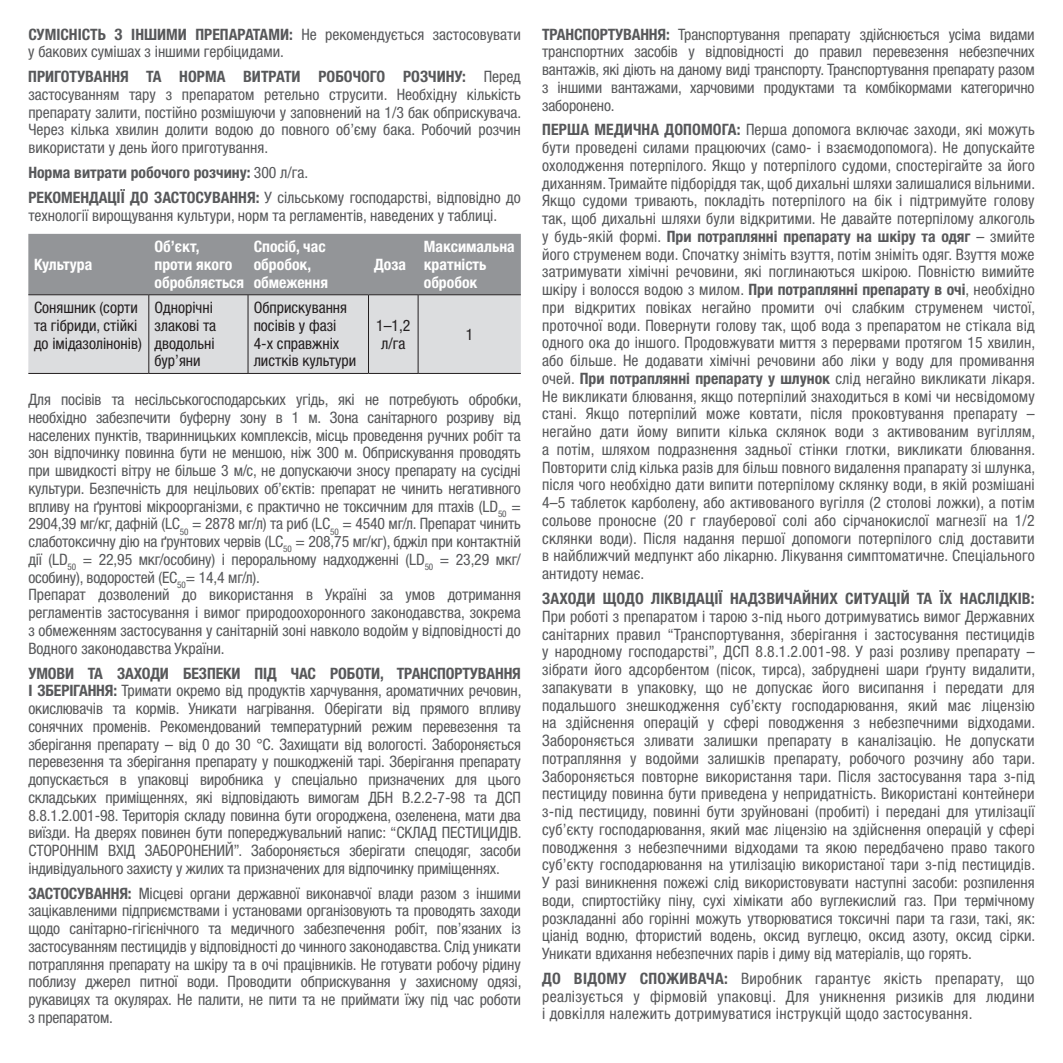
<style>
.page{position:relative;width:1063px;height:1063px;background:#fff}
.page>*{position:absolute;margin:0;border:0;box-sizing:border-box;transform-origin:0 0}
.t1{font:condensed 15.75px/17.8px "Helvetica Neue LTW1 G";letter-spacing:-.01em;color:#57585a;text-align:justify}
.t2{font:700 condensed 15.75px/24.8px "Helvetica Neue LTW1 G";color:#57585a}
.t3{font:condensed 15.75px/17.8px "Helvetica Neue LTW1 G";color:#231f20}
.t4{font:700 condensed 15.75px/17.8px "Helvetica Neue LTW1 G";color:#fff}
.t5{font:700 condensed 15.75px "Helvetica Neue LTW1 G";letter-spacing:.02em;color:#57585a}
.s1{font-weight:700}
.s2{font-weight:400}
</style>
<div class="page">
<svg style="left:28px;top:234px;width:493px;height:139px;background:#bbbcbf"></svg>
<hr style="left:28px;top:294px;width:121px;height:1px;background:#231f20">
<hr style="left:148px;top:295px;width:1px;height:78px;background:#231f20">
<hr style="left:149px;top:294px;width:99px;height:1px;background:#231f20">
<hr style="left:248px;top:295px;width:1px;height:78px;background:#231f20">
<hr style="left:248px;top:294px;width:121px;height:1px;background:#231f20">
<hr style="left:368px;top:295px;width:1px;height:78px;background:#231f20">
<hr style="left:369px;top:294px;width:49px;height:1px;background:#231f20">
<hr style="left:418px;top:295px;width:1px;height:78px;background:#231f20">
<hr style="left:418px;top:294px;width:103px;height:1px;background:#231f20">
<hr style="left:28px;top:373px;width:121px;height:1px;background:#231f20">
<hr style="left:149px;top:373px;width:99px;height:1px;background:#231f20">
<hr style="left:248px;top:373px;width:121px;height:1px;background:#231f20">
<hr style="left:369px;top:373px;width:49px;height:1px;background:#231f20">
<hr style="left:418px;top:373px;width:103px;height:1px;background:#231f20">
<p class="t2" style="left:28px;top:22px;width:18px">Суміс</p>
<p class="t2" style="left:69px;top:22px;width:17px">ність</p>
<p class="t1" style="left:28px;top:25px;width:494px;text-indent:86px"><span class="s1">з іншими препаратами:</span> Не рекомендується застосовувати у бакових сумішах з іншими гербіцидами.</p>
<p class="t1" style="left:28px;top:68px;width:495px"><span class="s1">Приготування та норма витрати робочого розчину:</span> Перед застосуванням тару з препаратом ретельно струсити. Необхідну кількість препарату залити, постійно розмішуючи у заповнений на 1/3 бак обприскувача.<br>Через кілька хвилин долити водою до повного об’єму бака. Робочий розчин використати у день його приготування.</p>
<p class="t2" style="left:28px;top:160px;width:281px">Норма витрати робочого розчину: <span class="s2">300 л/га.<br></span>РЕКОМЕНДАЦІЇ ДО ЗАСТОСУВАНН</p>
<p class="t1" style="left:28px;top:189px;width:494px;text-indent:219px"><span class="s1">Я:</span> У сільському господарстві, відповідно до технології вирощування культури, норм та регламентів, наведених у таблиці.</p>
<p class="t4" style="left:34px;top:256px;width:60px">Культура</p>
<p class="t4" style="left:154px;top:238px;width:91px">Об’єкт,<br>проти якого обробляється</p>
<p class="t4" style="left:254px;top:238px;width:76px">Спосіб, час обробок, обмеження</p>
<p class="t3" style="left:34px;top:299px;width:109px">Соняшник (сорти та гібриди, стійкі до імідазолінонів)</p>
<p class="t3" style="left:154px;top:299px;width:63px">Однорічні злакові та дводольні бур’яни</p>
<p class="t3" style="left:254px;top:299px;width:104px">Обприскування посівів у фазі<br>4-х справжніх листків культури</p>
<p class="t4" style="left:374px;top:256px;width:33px">Доза</p>
<p class="t4" style="left:424px;top:238px;width:93px">Максимальна кратність обробок</p>
<p class="t3" style="left:376px;top:317px;width:36px;text-align:center">1–1,2 л/га</p>
<p class="t3" style="left:466px;top:325px;width:9px">1</p>
<p class="t1" style="left:28px;top:391px;width:495px;text-align:left">Для посівів та несільськогосподарських угідь, які не потребують обробки, необхідно забезпечити буферну зону в 1 м. Зона санітарного розриву від населених пунктів, тваринницьких комплексів, місць проведення ручних робіт та зон відпочинку повинна бути не меншою, ніж 300 м. Обприскування проводять при швидкості вітру не більше 3 м/с, не допускаючи зносу препарату на сусідні культури. Безпечність для нецільових об’єктів: препарат не чинить негативного впливу на ґрунтові мікроорганізми, є практично не токсичним для птахів (LD<sub>50</sub> = 2904,39 мг/кг, дафній (LC<sub>50</sub> = 2878 мг/л) та риб (LC<sub>50</sub> = 4540 мг/л. Препарат чинить слаботоксичну дію на ґрунтових червів (LC<sub>50</sub> = 208,75 мг/кг), бджіл при контактній дії (LD<sub>50</sub> = 22,95 мкг/особину) і пероральному надходженні (LD<sub>50</sub> = 23,29 мкг/ особину), водоростей (EC<sub>50</sub>= 14,4 мг/л).<br>Препарат дозволений до використання в Україні за умов дотримання регламентів застосування і вимог природоохоронного законодавства, зокрема з обмеженням застосування у санітарній зоні навколо водойм у відповідності до Водного законодавства України.</p>
<p class="t2" style="left:28px;top:661px;width:29px">УМОВИ</p>
<p class="t2" style="left:88px;top:661px;width:400px">ТА ЗАХОДИ БЕЗПЕКИ ПІД ЧАС РОБОТИ, ТРАН СПОРТУВАНН</p>
<p class="t1" style="left:28px;top:664px;width:495px;text-indent:484px"><span class="s1">Я І ЗБЕРІГАННЯ:</span> Тримати окремо від продуктів харчування, ароматичних речовин, окислювачів та кормів. Уникати нагрівання. Оберігати від прямого впливу сонячних променів. Рекомендований температурний режим перевезення та зберігання препарату – від 0 до 30 °С. Захищати від вологості. Забороняється перевезення та зберігання препарату у пошкодженій тарі. Зберігання препарату допускається в упаковці виробника у спеціально призначених для цього складських приміщеннях, які відповідають вимогам ДБН В.2.2-7-98 та ДСП 8.8.1.2.001-98. Територія складу повинна бути огороджена, озеленена, мати два виїзди. На дверях повинен бути попереджувальний напис: “СКЛАД ПЕСТИЦИДІВ.<br>СТОРОННІМ ВХІД ЗАБОРОНЕНИЙ”. Забороняється зберігати спецодяг, засоби індивідуального захисту у жилих та призначених для відпочинку приміщеннях.</p>
<p class="t1" style="left:28px;top:884px;width:495px"><span class="s1">Застосування:</span> Місцеві органи державної виконавчої влади разом з іншими зацікавленими підприємствами і установами організовують та проводять заходи щодо санітарно-гігієнічного та медичного забезпечення робіт, пов’язаних із застосуванням пестицидів у відповідності до чинного законодавства. Слід уникати потрапляння препарату на шкіру та в очі працівників. Не готувати робочу рідину поблизу джерел питної води. Проводити обприскування у захисному одязі, рукавицях та окулярах. Не палити, не пити та не приймати їжу під час роботи з препаратом.</p>
<p class="t1" style="left:542px;top:25px;width:494px"><span class="s1">Транспортування:</span> Транспортування препарату здійснюється усіма видами транспортних засобів у відповідності до правил перевезення небезпечних вантажів, які діють на даному виді транспорту. Транспортування препарату разом з іншими вантажами, харчовими продуктами та комбікормами категорично заборонено.</p>
<p class="t2" style="left:542px;top:118px;width:20px">ПЕРША</p>
<p class="t2" style="left:594px;top:118px;width:39px">МЕДИЧНА</p>
<p class="t1" style="left:542px;top:121px;width:495px;text-indent:122px"><span class="s1">ДОПОМОГА:</span> Перша допомога включає заходи, які можуть бути проведені силами працюючих (само- і взаємодопомога). Не допускайте охолодження потерпілого. Якщо у потерпілого судоми, спостерігайте за його диханням. Тримайте підборіддя так, щоб дихальні шляхи залишалися вільними.<br>Якщо судоми тривають, покладіть потерпілого на бік і підтримуйте голову так, щоб дихальні шляхи були відкритими. Не давайте потерпілому алкоголь у будь-якій формі. <span class="s1">При потраплянні препарату на шкіру та одяг</span> – змийте його струменем води. Спочатку зніміть взуття, потім зніміть одяг. Взуття може затримувати хімічні речовини, які поглинаються шкірою. Повністю вимийте шкіру і волосся водою з милом. <span class="s1">При потраплянні препарату в очі</span>, необхідно при відкритих повіках негайно промити очі слабким струменем чистої, проточної води. Повернути голову так, щоб вода з препаратом не стікала від одного ока до іншого. Продовжувати миття з перервами протягом 15 хвилин, або більше. Не додавати хімічні речовини або ліки у воду для промивання очей. <span class="s1">При потраплянні препарату у шлунок</span> слід негайно викликати лікаря.<br>Не викликати блювання, якщо потерпілий знаходиться в комі чи несвідомому стані. Якщо потерпілий може ковтати, після проковтування препарату – негайно дати йому випити кілька склянок води з активованим вугіллям, а потім, шляхом подразнення задньої стінки глотки, викликати блювання.<br>Повторити слід кілька разів для більш повного видалення прапарату зі шлунка, після чого необхідно дати випити потерпілому склянку води, в якій розмішані 4–5 таблеток карболену, або активованого вугілля (2 столові ложки), а потім сольове проносне (20 г глауберової солі або сірчанокислої магнезії на 1/2 склянки води). Після надання першої допомоги потерпілого слід доставити в найближчий медпункт або лікарню. Лікування симптоматичне. Спеціального антидоту немає.</p>
<p class="t2" style="left:542px;top:586px;width:234px">ЗАХОДИ ЩОДО ЛІКВІДАЦІЇ НАДЗВИЧА</p>
<p class="t2" style="left:802px;top:586px;width:234px">ЙНИХ СИТУАЦІЙ ТА ЇХ НАСЛІДКІВ:</p>
<p class="t1" style="left:542px;top:607px;width:495px">При роботі з препаратом і тарою з-під нього дотримуватись вимог Державних санітарних правил “Транспортування, зберігання і застосування пестицидів у народному господарстві”, ДСП 8.8.1.2.001-98. У разі розливу препарату – зібрати його адсорбентом (пісок, тирса), забруднені шари ґрунту видалити, запакувати в упаковку, що не допускає його висипання і передати для подальшого знешкодження суб’єкту господарювання, який має ліцензію на здійснення операцій у сфері поводження з небезпечними відходами.<br>Забороняється зливати залишки препарату в каналізацію. Не допускати потрапляння у водойми залишків препарату, робочого розчину або тари.<br>Забороняється повторне використання тари. Після застосування тара з-під пестициду повинна бути приведена у непридатність. Використані контейнери з-під пестициду, повинні бути зруйновані (пробиті) і передані для утилізації суб’єкту господарювання, який має ліцензію на здійснення операцій у сфері поводження з небезпечними відходами та якою передбачено право такого суб’єкту господарювання на утилізацію використаної тари з-під пестицидів.<br>У разі виникнення пожежі слід використовувати наступні засоби: розпилення води, спиртостійку піну, сухі хімікати або вуглекислий газ. При термічному розкладанні або горінні можуть утворюватися токсичні пари та гази, такі, як: ціанід водню, фтористий водень, оксид вуглецю, оксид азоту, оксид сірки.<br>Уникати вдихання небезпечних парів і диму від матеріалів, що горять.</p>
<p class="t5" style="left:542px;top:969px;width:148px">ДО ВІДОМУ СПОЖИВАЧА</p>
<p class="t1" style="left:542px;top:970px;width:494px;text-indent:182px"><span class="s1">:</span> Виробник гарантує якість препарату, що реалізується у фірмовій упаковці. Для уникнення ризиків для людини і довкілля належить дотримуватися інструкцій щодо застосування.</p>
</div>
